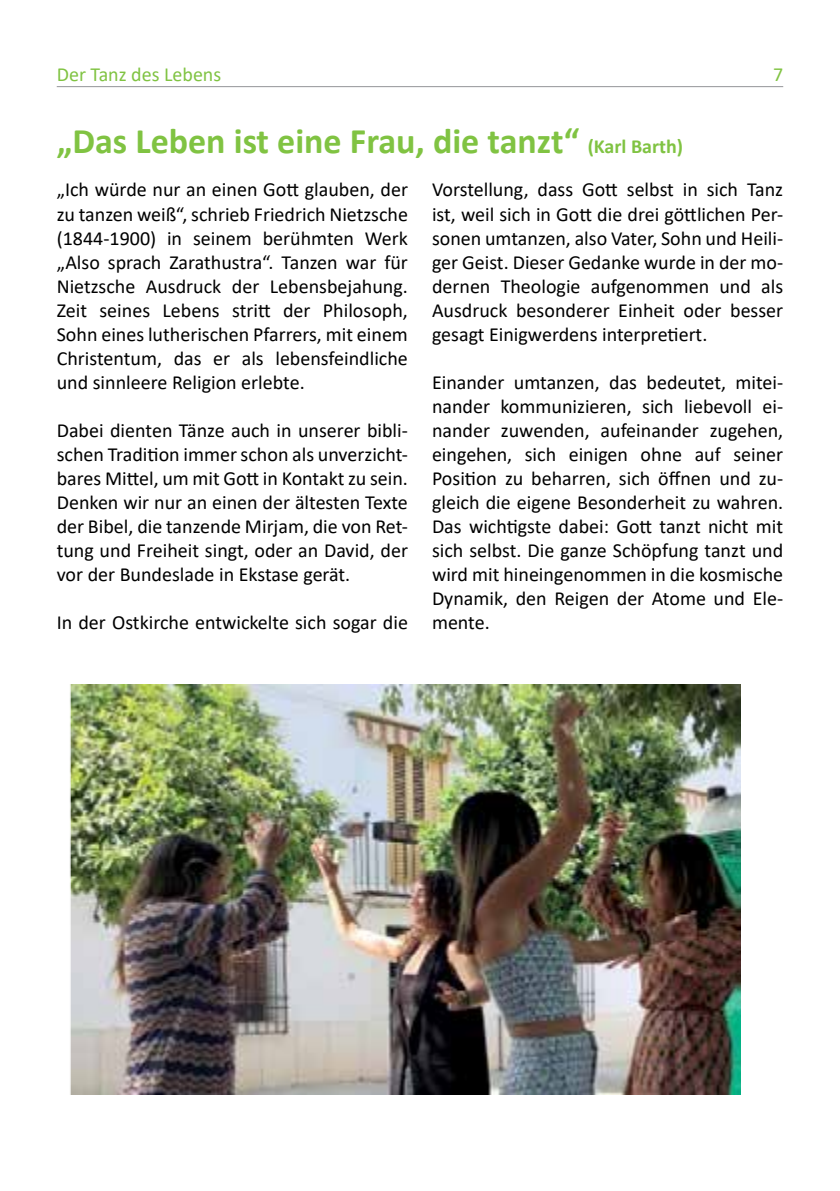
<style>
.page{position:relative;width:840px;height:1191px;background:#fff}
.page>*{position:absolute;margin:0;border:0;box-sizing:border-box;transform-origin:0 0}
.t1{font:700 36px "Calibri";color:#80c342}
.t2{font:20px/24px "Calibri";color:#000;text-align:justify}
.t3{font:20px "Calibri";color:#80c342}
.s1{font-size:20px}
</style>
<div class="page">
<hr style="left:57px;top:86px;width:725px;height:1px;background:#939598">
<img style="left:72px;top:684px;width:668px;height:410px">
<div style="left:69px;top:677px;width:701px;height:457px;border:2px solid #fff"></div>
<p class="t3" style="left:57px;top:60px;width:166px">Der Tanz des Lebens</p>
<p class="t3" style="left:772px;top:60px;width:12px">7</p>
<h1 class="t1" style="left:57px;top:115px;width:627px">„Das Leben ist eine Frau, die tanzt“ <span class="s1">(Karl Barth)</span></h1>
<p class="t2" style="left:57px;top:177px;width:352px">„Ich würde nur an einen Gott glauben, der zu tanzen weiß“, schrieb Friedrich Nietzsche (1844-1900) in seinem berühmten Werk „Also sprach Zarathustra“. Tanzen war für Nietzsche Ausdruck der Lebensbejahung.<br>Zeit seines Lebens stritt der Philosoph, Sohn eines lutherischen Pfarrers, mit einem Christentum, das er als lebensfeindliche und sinnleere Religion erlebte.</p>
<p class="t2" style="left:57px;top:417px;width:352px">Dabei dienten Tänze auch in unserer bibli&shy;schen Tradition immer schon als unverzicht&shy;bares Mittel, um mit Gott in Kontakt zu sein.<br>Denken wir nur an einen der ältesten Texte der Bibel, die tanzende Mirjam, die von Ret&shy;tung und Freiheit singt, oder an David, der vor der Bundeslade in Ekstase gerät.</p>
<p class="t2" style="left:57px;top:609px;width:352px">In der Ostkirche entwickelte sich sogar die</p>
<p class="t2" style="left:432px;top:177px;width:352px">Vorstellung, dass Gott selbst in sich Tanz ist, weil sich in Gott die drei göttlichen Per&shy;sonen umtanzen, also Vater, Sohn und Heili&shy;ger Geist. Dieser Gedanke wurde in der mo&shy;dernen Theologie aufgenommen und als Ausdruck besonderer Einheit oder besser gesagt Einigwerdens interpretiert.</p>
<p class="t2" style="left:432px;top:369px;width:352px">Einander umtanzen, das bedeutet, mitei&shy;nander kommunizieren, sich liebevoll ei&shy;nander zuwenden, aufeinander zugehen, eingehen, sich einigen ohne auf seiner Position zu beharren, sich öffnen und zu&shy;gleich die eigene Besonderheit zu wahren.<br>Das wichtigste dabei: Gott tanzt nicht mit sich selbst. Die ganze Schöpfung tanzt und wird mit hineingenommen in die kosmische Dynamik, den Reigen der Atome und Ele&shy;mente.</p>
</div>
